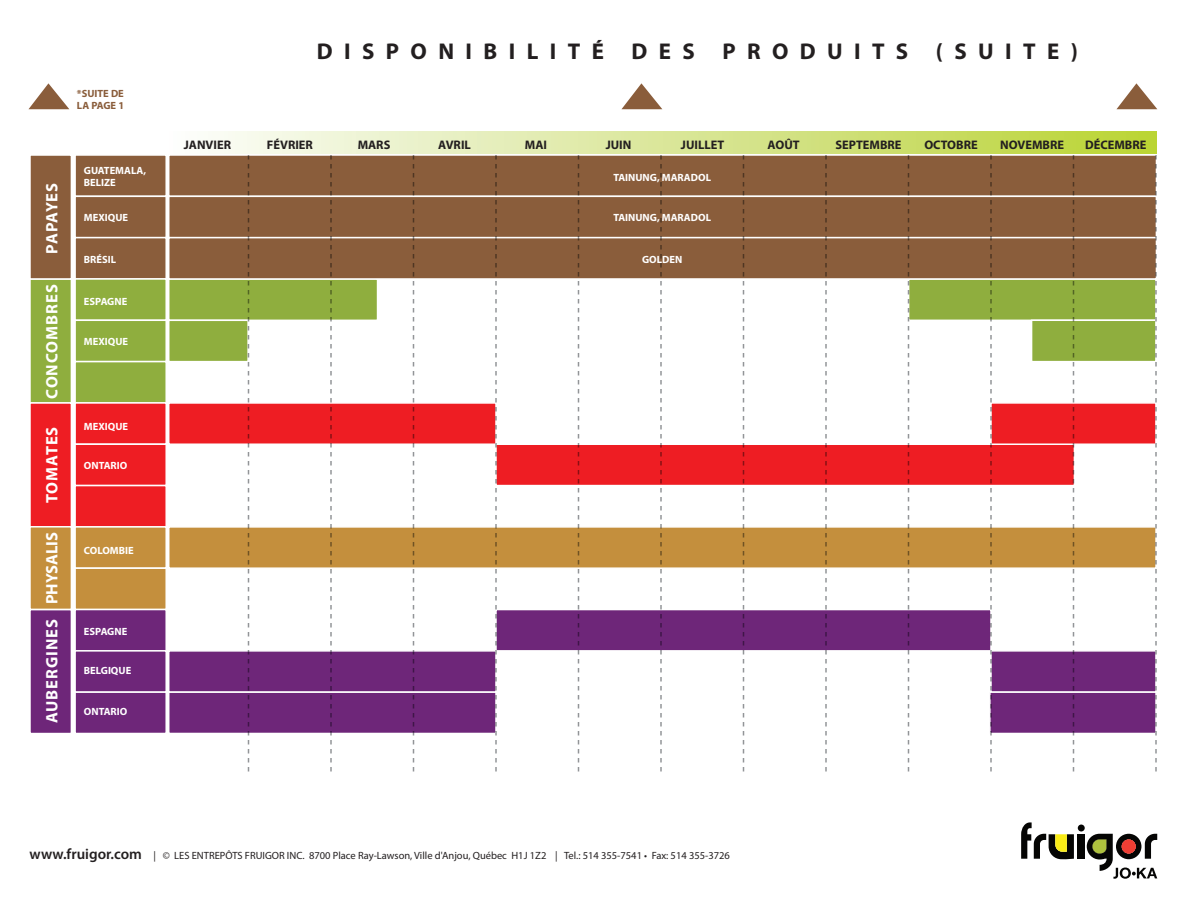
<style>
.page{position:relative;width:1188px;height:918px;background:#fff}
.page>*{position:absolute;margin:0;border:0;box-sizing:border-box;transform-origin:0 0}
.t1{font:700 22.8px "Myriad Pro";letter-spacing:.5em;color:#231f20}
.t2{font:700 16.65px "Myriad Pro";letter-spacing:.06em;color:#fff}
.t3{font:700 16.65px "Myriad Pro";color:#fff}
.t4{font:700 16.65px "Myriad Pro";letter-spacing:.02em;color:#fff}
.t5{font:700 12.45px "Myriad Pro";color:#231f20}
.t6{font:700 10.5px/12.6px "Myriad Pro";color:#fff}
.t7{font:10.5px "Myriad Pro";color:#231f20}
.t8{font:700 10.5px/12.6px "Myriad Pro";color:#8a5d3b}
.s1{font-weight:600;font-size:15px}
</style>
<div class="page">
<div style="left:74px;top:154px;width:93px;height:43px;background:#8a5d3b;border:2px solid #fff"></div>
<div style="left:74px;top:196px;width:93px;height:42px;background:#8a5d3b;border:2px solid #fff"></div>
<div style="left:74px;top:237px;width:93px;height:43px;background:#8a5d3b;border:2px solid #fff"></div>
<div style="left:74px;top:278px;width:93px;height:43px;background:#8fae3e;border:2px solid #fff"></div>
<div style="left:74px;top:320px;width:93px;height:42px;background:#8fae3e;border:2px solid #fff"></div>
<div style="left:74px;top:361px;width:93px;height:43px;background:#8fae3e;border:2px solid #fff"></div>
<div style="left:74px;top:402px;width:93px;height:43px;background:#ee1d23;border:2px solid #fff"></div>
<div style="left:74px;top:443px;width:93px;height:43px;background:#ee1d23;border:2px solid #fff"></div>
<div style="left:74px;top:485px;width:93px;height:43px;background:#ee1d23;border:2px solid #fff"></div>
<div style="left:74px;top:526px;width:93px;height:43px;background:#c48f3d;border:2px solid #fff"></div>
<div style="left:74px;top:567px;width:93px;height:43px;background:#c48f3d;border:2px solid #fff"></div>
<div style="left:74px;top:609px;width:93px;height:43px;background:#6e2679;border:2px solid #fff"></div>
<div style="left:74px;top:650px;width:93px;height:43px;background:#6e2679;border:2px solid #fff"></div>
<div style="left:74px;top:691px;width:93px;height:43px;background:#6e2679;border:2px solid #fff"></div>
<div style="left:165px;top:132px;width:992px;height:21px;background:linear-gradient(to right,#fcfdfe,#bad335)"></div>
<div style="left:29px;top:278px;width:43px;height:126px;background:#8fae3e;border:2px solid #fff"></div>
<div style="left:29px;top:402px;width:43px;height:126px;background:#ee1d23;border:2px solid #fff"></div>
<div style="left:29px;top:526px;width:43px;height:84px;background:#c48f3d;border:2px solid #fff"></div>
<div style="left:29px;top:609px;width:43px;height:125px;background:#6e2679;border:2px solid #fff"></div>
<div style="left:1077px;top:834px;width:7px;height:25px;background:#050504"></div>
<div style="left:1078px;top:825px;width:7px;height:6px;background:#050504;border-radius:50%"></div>
<svg style="left:1021px;top:822px;width:53px;height:37px"></svg>
<svg style="left:1087px;top:834px;width:70px;height:45px"></svg>
<div style="left:1122px;top:839px;width:14px;height:15px;background:#ee3e34;border-radius:50%"></div>
<div style="left:168px;top:278px;width:210px;height:43px;background:#8fae3e;border:2px solid #fff"></div>
<div style="left:168px;top:320px;width:81px;height:42px;background:#8fae3e;border:2px solid #fff"></div>
<div style="left:908px;top:278px;width:249px;height:43px;background:#8fae3e;border:2px solid #fff"></div>
<div style="left:1031px;top:320px;width:126px;height:42px;background:#8fae3e;border:2px solid #fff"></div>
<div style="left:29px;top:154px;width:43px;height:126px;background:#8a5d3b;border:2px solid #fff"></div>
<div style="left:168px;top:154px;width:989px;height:43px;background:#8a5d3b;border:2px solid #fff"></div>
<div style="left:168px;top:402px;width:329px;height:43px;background:#ee1d23;border:2px solid #fff"></div>
<div style="left:495px;top:443px;width:580px;height:43px;background:#ee1d23;border:2px solid #fff"></div>
<div style="left:990px;top:402px;width:167px;height:43px;background:#ee1d23;border:2px solid #fff"></div>
<div style="left:168px;top:526px;width:989px;height:43px;background:#c48f3d;border:2px solid #fff"></div>
<div style="left:168px;top:650px;width:329px;height:43px;background:#6e2679;border:2px solid #fff"></div>
<div style="left:168px;top:691px;width:329px;height:43px;background:#6e2679;border:2px solid #fff"></div>
<div style="left:990px;top:650px;width:167px;height:43px;background:#6e2679;border:2px solid #fff"></div>
<div style="left:989px;top:691px;width:168px;height:43px;background:#6e2679;border:2px solid #fff"></div>
<div style="left:495px;top:609px;width:497px;height:43px;background:#6e2679;border:2px solid #fff"></div>
<svg style="left:1116px;top:83px;width:41px;height:26px"></svg>
<svg style="left:621px;top:83px;width:41px;height:26px"></svg>
<svg style="left:28px;top:83px;width:41px;height:26px"></svg>
<div style="left:168px;top:196px;width:989px;height:42px;background:#8a5d3b;border:2px solid #fff"></div>
<div style="left:168px;top:237px;width:989px;height:43px;background:#8a5d3b;border:2px solid #fff"></div>
<svg style="left:248px;top:155px;width:1px;height:617px"></svg>
<svg style="left:330px;top:155px;width:2px;height:617px"></svg>
<svg style="left:413px;top:155px;width:1px;height:617px"></svg>
<svg style="left:495px;top:155px;width:2px;height:617px"></svg>
<svg style="left:578px;top:155px;width:1px;height:617px"></svg>
<svg style="left:660px;top:155px;width:2px;height:617px"></svg>
<svg style="left:743px;top:155px;width:1px;height:617px"></svg>
<svg style="left:825px;top:155px;width:2px;height:617px"></svg>
<svg style="left:908px;top:155px;width:1px;height:617px"></svg>
<svg style="left:990px;top:155px;width:2px;height:617px"></svg>
<svg style="left:1073px;top:155px;width:1px;height:617px"></svg>
<svg style="left:1155px;top:155px;width:2px;height:617px"></svg>
<h2 class="t4" style="left:41px;top:254px;width:72px;rotate:-90deg">PAPAYES</h2>
<h2 class="t2" style="left:41px;top:399px;width:116px;rotate:-90deg">CONCOMBRES</h2>
<h2 class="t2" style="left:41px;top:503px;width:78px;rotate:-90deg">TOMATES</h2>
<h2 class="t3" style="left:41px;top:604px;width:74px;rotate:-90deg">PHYSALIS</h2>
<h2 class="t2" style="left:41px;top:723px;width:106px;rotate:-90deg">AUBERGINES</h2>
<p class="t8" style="left:77px;top:86px;width:49px">*SUITE DE<br>LA PAGE 1</p>
<h1 class="t1" style="left:317px;top:36px;width:763px">DISPONIBILITÉ DES PRODUITS (SUITE)</h1>
<p class="t5" style="left:184px;top:136px;width:49px">JANVIER</p>
<p class="t5" style="left:267px;top:136px;width:48px">FÉVRIER</p>
<p class="t5" style="left:358px;top:136px;width:34px">MARS</p>
<p class="t5" style="left:438px;top:136px;width:34px">AVRIL</p>
<p class="t5" style="left:525px;top:136px;width:24px">MAI</p>
<p class="t5" style="left:606px;top:136px;width:27px">JUIN</p>
<p class="t5" style="left:681px;top:136px;width:45px">JUILLET</p>
<p class="t5" style="left:768px;top:136px;width:34px">AOÛT</p>
<p class="t5" style="left:835px;top:136px;width:68px">SEPTEMBRE</p>
<p class="t5" style="left:924px;top:136px;width:55px">OCTOBRE</p>
<p class="t5" style="left:1000px;top:136px;width:65px">NOVEMBRE</p>
<p class="t5" style="left:1085px;top:136px;width:63px">DÉCEMBRE</p>
<p class="t6" style="left:84px;top:163px;width:64px">GUATEMALA,<br>BELIZE</p>
<p class="t6" style="left:613px;top:171px;width:99px">TAINUNG, MARADOL</p>
<p class="t6" style="left:84px;top:211px;width:46px">MEXIQUE</p>
<p class="t6" style="left:613px;top:211px;width:99px">TAINUNG, MARADOL</p>
<p class="t6" style="left:84px;top:252px;width:34px">BRÉSIL</p>
<p class="t6" style="left:642px;top:252px;width:42px">GOLDEN</p>
<p class="t6" style="left:84px;top:295px;width:45px">ESPAGNE</p>
<p class="t6" style="left:84px;top:335px;width:46px">MEXIQUE</p>
<p class="t6" style="left:84px;top:420px;width:46px">MEXIQUE</p>
<p class="t6" style="left:84px;top:459px;width:45px">ONTARIO</p>
<p class="t6" style="left:84px;top:543px;width:51px">COLOMBIE</p>
<p class="t6" style="left:84px;top:625px;width:45px">ESPAGNE</p>
<p class="t6" style="left:84px;top:663px;width:49px">BELGIQUE</p>
<p class="t6" style="left:84px;top:705px;width:45px">ONTARIO</p>
<p class="t7" style="left:30px;top:849px;width:702px"><span class="s1">www.fruigor.com</span> | © LES ENTREPÔTS FRUIGOR INC. 8700 Place Ray-Lawson, Ville d'Anjou, Québec H1J 1Z2 | Tel.: 514 355-7541 • Fax: 514 355-3726</p>
</div>
